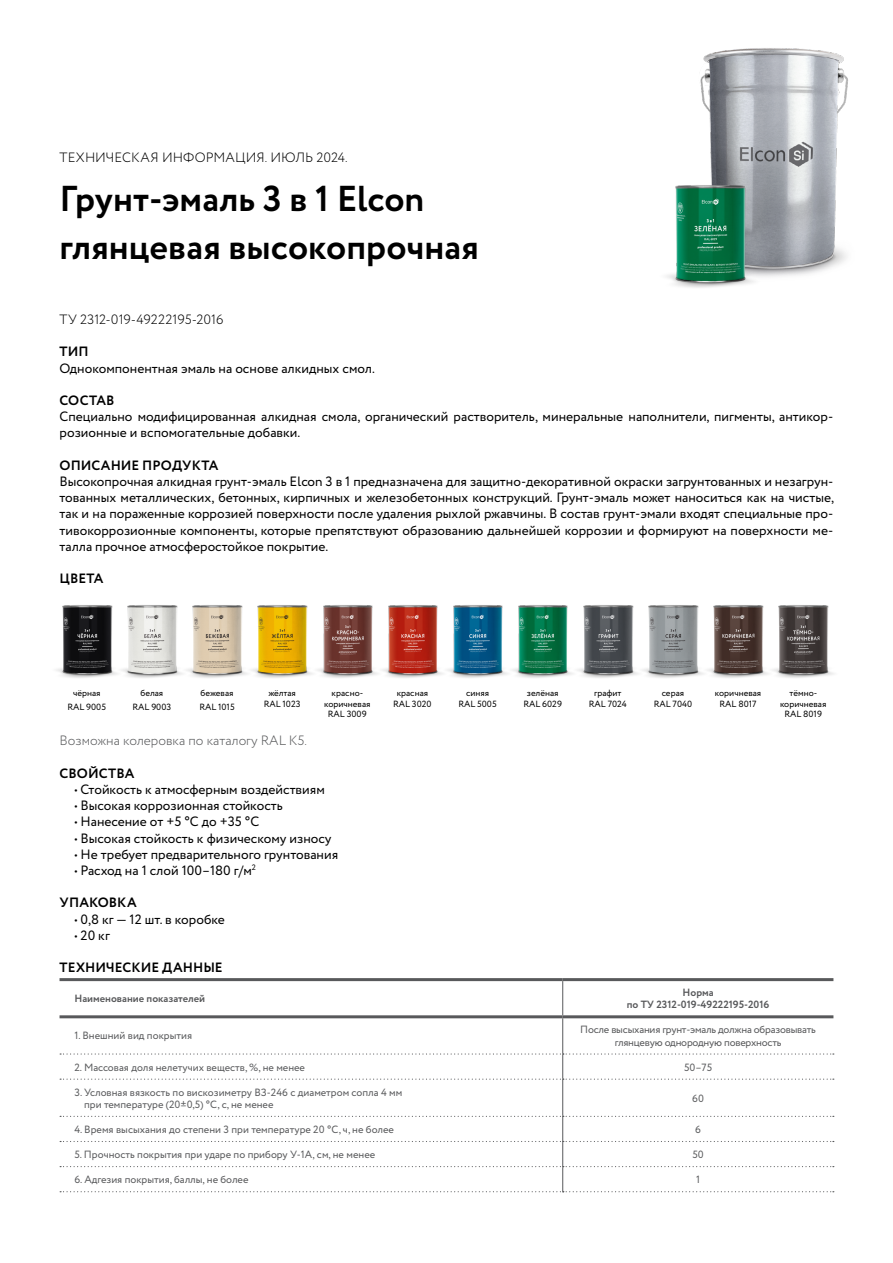
<style>
.page{position:relative;width:893px;height:1263px;background:#fff}
.page>*{position:absolute;margin:0;border:0;box-sizing:border-box;transform-origin:0 0}
.t1{font:700 36px/48.6px "Circe";color:#000}
.t2{font:13.5px/16.2px "Circe";color:#000}
.t3{font:700 13.5px "Circe";letter-spacing:.005em;color:#000}
.t4{font:300 13.5px "Circe";letter-spacing:-.005em;color:#000}
.t5{font:300 13.5px "Circe";color:#58595b}
.t6{font:10.5px/12px "Circe";color:#58595b}
.t7{font:10.5px/12.1px "Circe";letter-spacing:-.02em;color:#58595b;text-align:center}
.t8{font:700 10.5px/12px "Circe";color:#58595b;text-align:center}
.t9{font:9px/10.8px "Circe";color:#000;text-align:center}
</style>
<div class="page">
<img style="left:700px;top:48px;width:148px;height:228px">
<hr style="left:562px;top:981px;width:1px;height:34px;background:#58595b">
<hr style="left:562px;top:1018px;width:1px;height:35px;background:#58595b">
<hr style="left:562px;top:1080px;width:1px;height:36px;background:#58595b">
<svg style="left:60px;top:1053px;width:774px;height:27px"></svg>
<svg style="left:60px;top:1116px;width:774px;height:76px"></svg>
<hr style="left:60px;top:978px;width:503px;height:3px;background:#58595b">
<hr style="left:563px;top:978px;width:270px;height:3px;background:#58595b">
<hr style="left:60px;top:1015px;width:503px;height:3px;background:#58595b">
<hr style="left:563px;top:1015px;width:270px;height:3px;background:#58595b">
<img style="left:666px;top:147px;width:122px;height:141px">
<img style="left:56px;top:605px;width:41px;height:73px">
<img style="left:97px;top:605px;width:65px;height:73px">
<img style="left:162px;top:605px;width:65px;height:73px">
<img style="left:227px;top:605px;width:65px;height:73px">
<img style="left:292px;top:605px;width:65px;height:73px">
<img style="left:357px;top:605px;width:65px;height:73px">
<img style="left:422px;top:605px;width:65px;height:73px">
<img style="left:487px;top:605px;width:66px;height:73px">
<img style="left:553px;top:605px;width:65px;height:73px">
<img style="left:618px;top:605px;width:65px;height:73px">
<img style="left:683px;top:605px;width:65px;height:73px">
<img style="left:748px;top:605px;width:86px;height:73px">
<p class="t4" style="left:60px;top:149px;width:290px">ТЕХНИЧЕСКАЯ ИНФОРМАЦИЯ. ИЮЛЬ 2024.</p>
<h1 class="t1" style="left:60px;top:176px;width:421px">Грунт-эмаль 3 в 1 Elcon глянцевая высокопрочная</h1>
<p class="t4" style="left:60px;top:311px;width:165px">ТУ 2312-019-49222195-2016</p>
<p class="t3" style="left:60px;top:343px;width:31px">ТИП</p>
<p class="t2" style="left:60px;top:360px;width:317px">Однокомпонентная эмаль на основе алкидных смол.</p>
<p class="t3" style="left:60px;top:391px;width:57px">СОСТАВ</p>
<p class="t2" style="left:60px;top:409px;width:775px">Специально модифицированная алкидная смола, органический растворитель, минеральные наполнители, пигменты, антикор&shy;розионные и вспомогательные добавки.</p>
<p class="t3" style="left:60px;top:456px;width:160px">ОПИСАНИЕ ПРОДУКТА</p>
<p class="t2" style="left:60px;top:474px;width:776px;text-align:justify">Высокопрочная алкидная грунт-эмаль Elcon 3 в 1 предназначена для защитно-декоративной окраски загрунтованных и незагрун&shy;тованных металлических, бетонных, кирпичных и железобетонных конструкций. Грунт-эмаль может наноситься как на чистые, так и на пораженные коррозией поверхности после удаления рыхлой ржавчины. В состав грунт-эмали входят специальные про&shy;тивокоррозионные компоненты, которые препятствуют образованию дальнейшей коррозии и формируют на поверхности ме&shy;талла прочное атмосферостойкое покрытие.</p>
<p class="t3" style="left:60px;top:570px;width:45px">ЦВЕТА</p>
<p class="t9" style="left:133px;top:686px;width:40px;line-height:14px">белая<br>RAL 9003</p>
<p class="t9" style="left:523px;top:688px;width:40px">зелёная<br>RAL 6029</p>
<p class="t9" style="left:199px;top:686px;width:37px;line-height:14px;text-align:left">бежевая<br>RAL 1015</p>
<p class="t9" style="left:589px;top:688px;width:39px">графит<br>RAL 7024</p>
<p class="t9" style="left:67px;top:686px;width:40px;line-height:14px">чёрная<br>RAL 9005</p>
<p class="t9" style="left:458px;top:688px;width:40px">синяя<br>RAL 5005</p>
<p class="t9" style="left:264px;top:688px;width:38px">жёлтая<br>RAL 1023</p>
<p class="t9" style="left:654px;top:688px;width:40px">серая<br>RAL 7040</p>
<p class="t9" style="left:393px;top:688px;width:40px">красная<br>RAL 3020</p>
<p class="t9" style="left:780px;top:688px;width:48px">тёмно&shy;коричневая<br>RAL 8019</p>
<p class="t9" style="left:324px;top:688px;width:48px">краснo&shy;коричневая<br>RAL 3009</p>
<p class="t9" style="left:715px;top:688px;width:48px">коричневая<br>RAL 8017</p>
<p class="t5" style="left:60px;top:732px;width:249px">Возможна колеровка по каталогу RAL K5.</p>
<p class="t3" style="left:60px;top:764px;width:76px">СВОЙСТВА</p>
<p class="t2" style="left:74px;top:782px;width:252px">• Стойкость к атмосферным воздействиям</p>
<p class="t2" style="left:74px;top:798px;width:210px">• Высокая коррозионная стойкость</p>
<p class="t2" style="left:74px;top:814px;width:186px">• Нанесение от +5 °С до +35 °С</p>
<p class="t2" style="left:74px;top:830px;width:259px">• Высокая стойкость к физическому износу</p>
<p class="t2" style="left:74px;top:846px;width:265px">• Не требует предварительного грунтования</p>
<p class="t2" style="left:74px;top:863px;width:183px">• Расход на 1 слой 100–180 г/м<sup>2</sup></p>
<p class="t3" style="left:60px;top:894px;width:79px">УПАКОВКА</p>
<p class="t2" style="left:74px;top:911px;width:152px">• 0,8 кг — 12 шт. в коробке</p>
<p class="t2" style="left:74px;top:927px;width:37px">• 20 кг</p>
<p class="t3" style="left:60px;top:958px;width:165px">ТЕХНИЧЕСКИЕ ДАННЫЕ</p>
<p class="t8" style="left:74px;top:993px;width:132px">Наименование показателей</p>
<p class="t8" style="left:627px;top:987px;width:144px">Норма<br>по ТУ 2312-019-49222195-2016</p>
<p class="t6" style="left:74px;top:1030px;width:119px">1. Внешний вид покрытия</p>
<p class="t7" style="left:580px;top:1024px;width:237px">После высыхания грунт-эмаль должна образовывать глянцевую однородную поверхность</p>
<p class="t6" style="left:74px;top:1061px;width:232px">2. Массовая доля нелетучих веществ, %, не менее</p>
<p class="t6" style="left:684px;top:1061px;width:30px">50–75</p>
<p class="t6" style="left:84px;top:1086px;width:320px;text-indent:-10px">3. Условная вязкость по вискозиметру ВЗ-246 с диаметром сопла 4 мм при температуре (20±0,5) °С, с, не менее</p>
<p class="t6" style="left:692px;top:1092px;width:13px">60</p>
<p class="t6" style="left:74px;top:1124px;width:321px">4. Время высыхания до степени 3 при температуре 20 °С, ч, не более</p>
<p class="t6" style="left:695px;top:1124px;width:7px">6</p>
<p class="t6" style="left:74px;top:1149px;width:302px">5. Прочность покрытия при ударе по прибору У-1А, см, не менее</p>
<p class="t6" style="left:692px;top:1149px;width:13px">50</p>
<p class="t6" style="left:74px;top:1174px;width:176px">6. Адгезия покрытия, баллы, не более</p>
<p class="t6" style="left:696px;top:1174px;width:5px">1</p>
</div>
